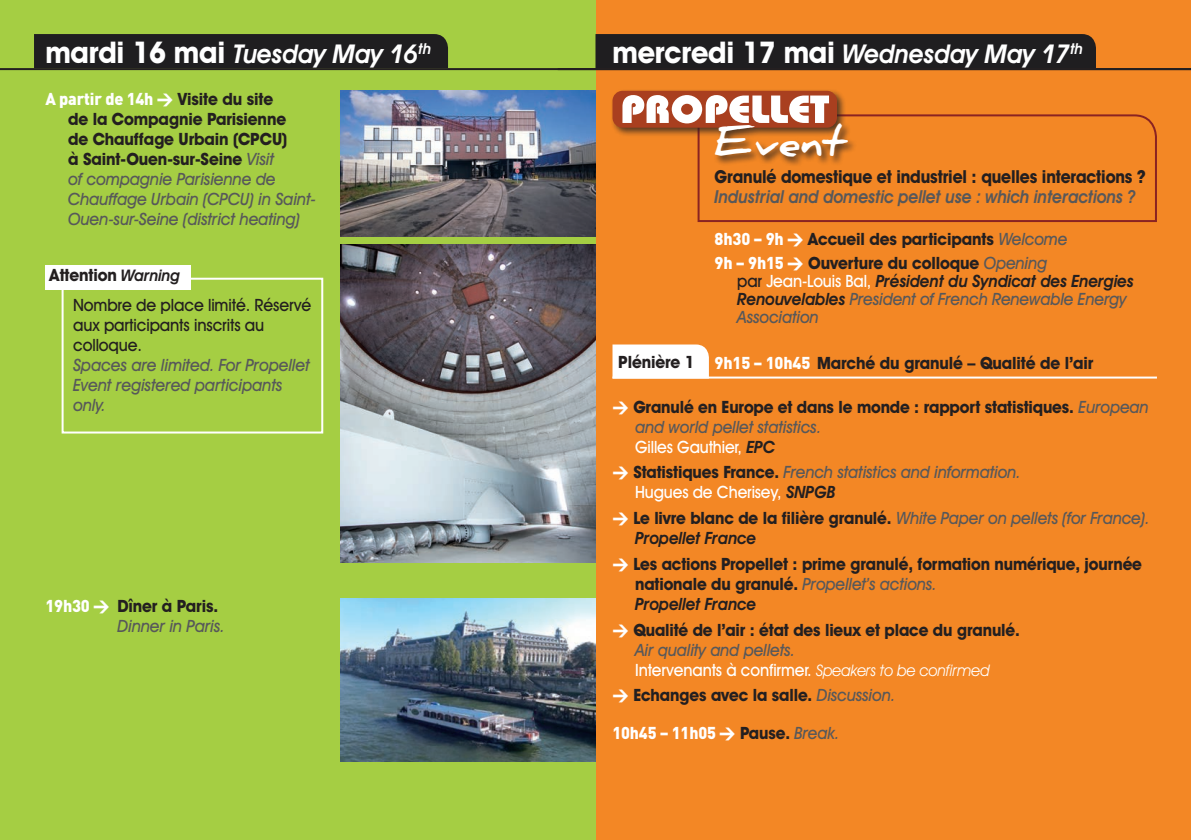
<style>
.page{position:relative;width:1191px;height:840px;background:#fff}
.page>*{position:absolute;margin:0;border:0;box-sizing:border-box;transform-origin:0 0}
.t1{font:700 41.4px "Daniel";color:#fff}
.t2{font:italic 600 26px "Avant Garde IT Cby BT";letter-spacing:-.01em;color:#fff;scale:.95 1}
.t3{font:700 18px "Avant Garde IT Cby BT";letter-spacing:-.01em;color:#231f20;scale:.91 1}
.t4{font:italic 600 18px "Avant Garde IT Cby BT";letter-spacing:-.01em;color:#57585a;scale:.91 1}
.t5{font:700 17px/20px "Avant Garde IT Cby BT";letter-spacing:-.01em;color:#231f20;scale:.94 1}
.t6{font:italic 500 17px/20px "Avant Garde IT Cby BT";letter-spacing:-.01em;color:#57585a;scale:.95 1}
.t7{font:italic 500 17px/18px "Avant Garde IT Cby BT";letter-spacing:-.01em;color:#57585a;scale:.94 1}
.t8{font:700 17px "Avant Garde IT Cby BT";letter-spacing:-.01em;color:#231f20;scale:.95 1}
.t9{font:500 17px/20px "Avant Garde IT Cby BT";letter-spacing:-.01em;color:#231f20;scale:.95 1}
.t10{font:900 17px "DIN";letter-spacing:-.01em;color:#fff;scale:.94 1}
.t11{font:500 17px "Avant Garde IT Cby BT";letter-spacing:-.01em;color:#fff;scale:.94 1}
.s1{font-weight:700;font-style:normal;font-size:30px}
.s2{font-family:"DIN";font-weight:900;font-style:normal;color:#fff}
.s3{font-weight:700;font-style:normal;color:#231f20}
.s4{font-weight:600;font-style:italic;font-size:16px}
.s5{font-family:"DIN";font-weight:900;color:#fff}
.s6{font-weight:500;font-style:italic;color:#57585a}
.s7{font-style:normal;color:#231f20}
.s8{font-style:normal;color:#fff}
.s9{font-weight:600;color:#231f20}
.s10{font-weight:600;font-style:italic;color:#231f20}
.s11{font-weight:600;font-style:italic}
.s12{font-weight:500;color:#fff}
.s13{font-weight:400;font-style:italic;font-size:16px;color:#fff}
.s14{font-family:"Avant Garde IT Cby BT";font-weight:700;color:#231f20}
.s15{font-family:"Avant Garde IT Cby BT";font-weight:500;font-style:italic;color:#57585a}
</style>
<div class="page">
<div style="left:595px;top:0;width:596px;height:839px;background:#f38725"></div>
<svg style="left:697px;top:114px;width:460px;height:108px"></svg>
<div style="left:0;top:0;width:595px;height:839px;background:#a5ce43"></div>
<div style="left:612px;top:344px;width:97px;height:32px;background:#fff"></div>
<hr style="left:612px;top:376px;width:545px;height:2px;background:#fff">
<div style="left:34px;top:34px;width:414px;height:34px;background:#1f1e20"></div>
<div style="left:595px;top:34px;width:501px;height:34px;background:#1f1e20"></div>
<hr style="left:0;top:68px;width:1191px;height:2px;background:#231f20">
<img style="left:340px;top:91px;width:255px;height:145px">
<img style="left:340px;top:244px;width:255px;height:318px">
<img style="left:340px;top:598px;width:255px;height:163px">
<div style="left:45px;top:265px;width:146px;height:24px;background:#fff"></div>
<div style="left:62px;top:277px;width:261px;height:156px;border:2px solid #fff"></div>
<div style="left:611px;top:89px;width:247px;height:78px;background:#231f20;opacity:.75"></div>
<div style="left:612px;top:91px;width:225px;height:37px;background:#a93f1f;border-radius:10px"></div>
<svg style="left:622px;top:95px;width:207px;height:28px"></svg>
<p class="t2" style="left:45px;top:38px;width:407px"><span class="s1">mardi 16 mai</span> Tuesday May 16<sup>th</sup></p>
<p class="t2" style="left:612px;top:38px;width:497px"><span class="s1">mercredi 17 mai</span> Wednesday May 17<sup>th</sup></p>
<p class="t6" style="left:68px;top:89px;width:262px;text-indent:-23px"><span class="s2">A partir de 14h &gt;</span> <span class="s3">Visite du site<br>de la Compagnie Parisienne<br>de Chauffage Urbain (CPCU)<br>à Saint-Ouen-sur-Seine</span> Visit<br>of compagnie Parisienne de<br>Chauffage Urbain (CPCU) in Saint-<br>Ouen-sur-Seine (district heating)</p>
<p class="t8" style="left:50px;top:265px;width:139px">Attention <span class="s4">Warning</span></p>
<p class="t9" style="left:73px;top:295px;width:252px">Nombre de place limité. Réservé aux participants inscrits au colloque.</p>
<p class="t6" style="left:73px;top:355px;width:250px">Spaces are limited. For Propellet<br>Event registered participants only.</p>
<p class="t6" style="left:117px;top:596px;width:115px;text-indent:-72px"><span class="s2">19h30 &gt;</span> <span class="s3">Dîner à Paris.<br></span>Dinner in Paris.</p>
<p class="t1" style="left:714px;top:118px;width:132px">Event</p>
<p class="t3" style="left:714px;top:165px;width:475px">Granulé domestique et industriel : quelles interactions ?</p>
<p class="t4" style="left:714px;top:185px;width:464px">Industrial and domestic pellet use : which interactions ?</p>
<p class="t8" style="left:618px;top:351px;width:82px">Plénière 1</p>
<p class="t8" style="left:714px;top:228px;width:373px"><span class="s5">8h30 – 9h &gt;</span> Accueil des participants <span class="s6">Welcome</span></p>
<p class="t7" style="left:737px;top:253px;width:423px;text-indent:-23px"><span class="s2">9h – 9h15 &gt;</span> <span class="s3">Ouverture du colloque</span> Opening<br><span class="s7">par</span> <span class="s8">Jean-Louis Bal,</span> <span class="s9">Président du Syndicat des Energies Renouvelables</span> President of French Renewable Energy Association</p>
<p class="t8" style="left:714px;top:352px;width:400px"><span class="s5">9h15 – 10h45</span> Marché du granulé – Qualité de l’air</p>
<p class="t5" style="left:635px;top:396px;width:548px;text-indent:-23px"><span class="s5">&gt;</span> Granulé en Europe et dans le monde : rapport statistiques. <span class="s6">European and world pellet statistics.</span></p>
<p class="t11" style="left:635px;top:436px;width:150px">Gilles Gauthier, <span class="s10">EPC</span></p>
<p class="t7" style="left:635px;top:462px;width:412px;line-height:20px;text-indent:-23px"><span class="s2">&gt;</span> <span class="s3">Statistiques France.</span> French statistics and information.<br><span class="s8">Hugues de Cherisey,</span> <span class="s9">SNPGB</span></p>
<p class="t5" style="left:635px;top:507px;width:549px;text-indent:-23px"><span class="s5">&gt;</span> Le livre blanc de la filière granulé. <span class="s6">White Paper on pellets (for France).<br></span><span class="s11">Propellet France</span></p>
<p class="t5" style="left:635px;top:553px;width:540px;text-indent:-23px"><span class="s5">&gt;</span> Les actions Propellet : prime granulé, formation numérique, journée nationale du granulé. <span class="s6">Propellet’s actions.<br></span><span class="s11">Propellet France</span></p>
<p class="t5" style="left:635px;top:619px;width:411px;text-indent:-23px"><span class="s5">&gt;</span> Qualité de l’air : état des lieux et place du granulé.<br><span class="s6">Air quality and pellets.<br></span><span class="s12">Intervenants à confirmer.</span> <span class="s13">Speakers to be confirmed</span></p>
<p class="t5" style="left:612px;top:684px;width:302px"><span class="s5">&gt;</span> Echanges avec la salle. <span class="s6">Discussion.</span></p>
<p class="t10" style="left:612px;top:721px;width:243px">10h45 – 11h05 &gt; <span class="s14">Pause.</span> <span class="s15">Break.</span></p>
</div>
